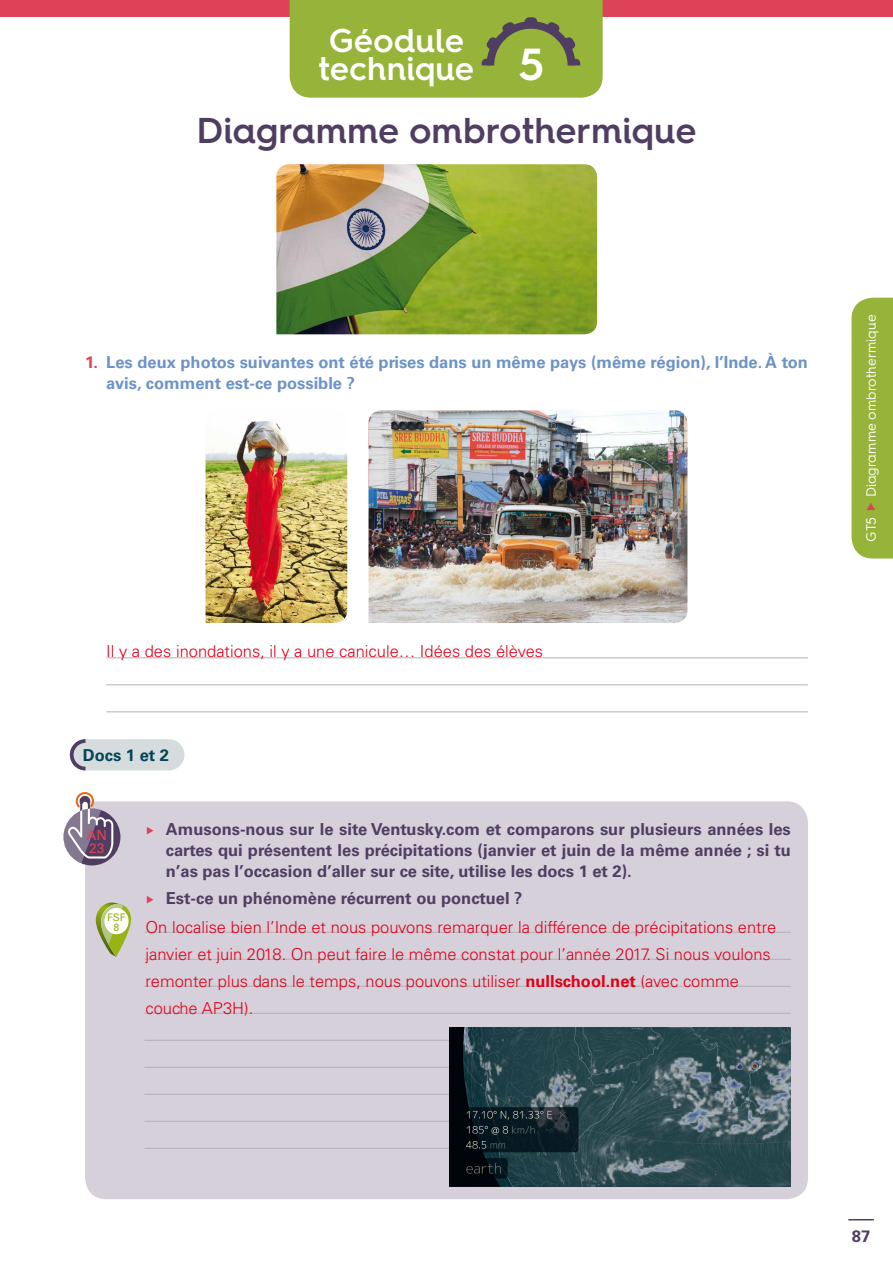
<style>
.page{position:relative;width:893px;height:1263px;background:#fff}
.page>*{position:absolute;margin:0;border:0;box-sizing:border-box;transform-origin:0 0}
.t1{font:600 45px "Hurme Geometric Sans 4";color:#fff}
.t2{font:600 36px "Hurme Geometric Sans 4";color:#503e62}
.t3{font:600 33px/28.5px "Hurme Geometric Sans 4";color:#fff}
.t4{font:300 16.5px/27px "Univers LT Std";color:#e2001a}
.t5{font:700 16.5px/21px "Univers LT Std";color:#503e62;text-align:justify}
.t6{font:700 16.5px/21px "Univers LT Std";color:#6c93c7}
.t7{font:700 16.5px "Univers LT Std";color:#004656}
.t8{font:13.65px/12.8px "Univers LT Std";color:#de4258}
.t9{font:13.5px "Hurme Geometric Sans 4";color:#fff}
.t10{font:10.5px/9.8px "Univers LT Std";color:#97b314;text-align:center}
.s1{font-size:45px}
.s2{color:#de4258}
.s3{font-weight:700}
</style>
<div class="page">
<div style="left:0;top:0;width:893px;height:17px;background:#de4258"></div>
<svg style="left:848px;top:1219px;width:26px;height:1px"></svg>
<div style="left:290px;top:0;width:313px;height:98px;background:#96b439"></div>
<img style="left:276px;top:164px;width:321px;height:170px">
<img style="left:206px;top:421px;width:141px;height:202px">
<img style="left:369px;top:410px;width:318px;height:213px">
<hr style="left:106px;top:657px;width:702px;height:1px;background:#b1b3b4">
<hr style="left:106px;top:684px;width:702px;height:1px;background:#b1b3b4">
<hr style="left:106px;top:711px;width:702px;height:1px;background:#b1b3b4">
<div style="left:70px;top:739px;width:114px;height:31px;background:#d6dbde;border-radius:16px"></div>
<svg style="left:69px;top:739px;width:20px;height:32px"></svg>
<div style="left:85px;top:801px;width:723px;height:398px;background:#d5d0da"></div>
<hr style="left:145px;top:932px;width:646px;height:1px;background:#b1b3b4">
<hr style="left:145px;top:959px;width:646px;height:1px;background:#b1b3b4">
<hr style="left:145px;top:986px;width:646px;height:1px;background:#b1b3b4">
<hr style="left:145px;top:1013px;width:646px;height:1px;background:#b1b3b4">
<hr style="left:145px;top:1040px;width:646px;height:1px;background:#b1b3b4">
<hr style="left:145px;top:1067px;width:646px;height:1px;background:#b1b3b4">
<hr style="left:145px;top:1094px;width:646px;height:1px;background:#b1b3b4">
<hr style="left:145px;top:1121px;width:646px;height:1px;background:#b1b3b4">
<hr style="left:145px;top:1148px;width:646px;height:1px;background:#b1b3b4">
<svg style="left:96px;top:902px;width:35px;height:55px"></svg>
<img style="left:101px;top:904px;width:22px;height:41px">
<div style="left:104px;top:908px;width:25px;height:26px;background:#fff;border-radius:50%"></div>
<div style="left:64px;top:808px;width:56px;height:57px;background:#503e62;border-radius:50%"></div>
<svg style="left:64px;top:792px;width:49px;height:71px"></svg>
<img style="left:450px;top:1027px;width:340px;height:159px">
<div style="left:851px;top:298px;width:42px;height:260px;background:#96b439"></div>
<svg style="left:147px;top:826px;width:7px;height:8px"></svg>
<svg style="left:147px;top:895px;width:7px;height:8px"></svg>
<h3 class="t3" style="left:318px;top:25px;width:227px;text-indent:10px">Géodule technique <span class="s1">5</span></h3>
<h1 class="t1" style="left:523px;top:33px;width:17px">1</h1>
<h2 class="t2" style="left:196px;top:105px;width:502px">Diagramme ombrothermique</h2>
<p class="t6" style="left:106px;top:352px;width:703px;text-indent:-21px"><span class="s2">1.</span> Les deux photos suivantes ont été prises dans un même pays (même région), l’Inde. À ton avis, comment est-ce possible ?</p>
<p class="t4" style="left:106px;top:638px;width:438px">Il y a des inondations, il y a une canicule… Idées des élèves</p>
<p class="t7" style="left:83px;top:745px;width:88px">Docs 1 et 2</p>
<p class="t8" style="left:86px;top:829px;width:22px">AN<br>23</p>
<p class="t10" style="left:107px;top:912px;width:20px">FSF<br>8</p>
<p class="t5" style="left:166px;top:818px;width:626px">Amusons-nous sur le site Ventusky.com et comparons sur plusieurs années les cartes qui présentent les précipitations (janvier et juin de la même année ; si tu n’as pas l’occasion d’aller sur ce site, utilise les docs 1 et 2).</p>
<p class="t5" style="left:166px;top:887px;width:358px">Est-ce un phénomène récurrent ou ponctuel ?</p>
<p class="t4" style="left:145px;top:914px;width:632px">On localise bien l’Inde et nous pouvons remarquer la différence de précipitations entre janvier et juin 2018. On peut faire le même constat pour l’année 2017. Si nous voulons remonter plus dans le temps, nous pouvons utiliser <span class="s3">nullschool.net</span> (avec comme couche AP3H).</p>
<p class="t9" style="left:862px;top:497px;width:184px;rotate:-90deg">Diagramme ombrothermique</p>
<p class="t9" style="left:862px;top:541px;width:26px;rotate:-90deg">GT5</p>
<p class="t5" style="left:852px;top:1225px;width:20px">87</p>
</div>
